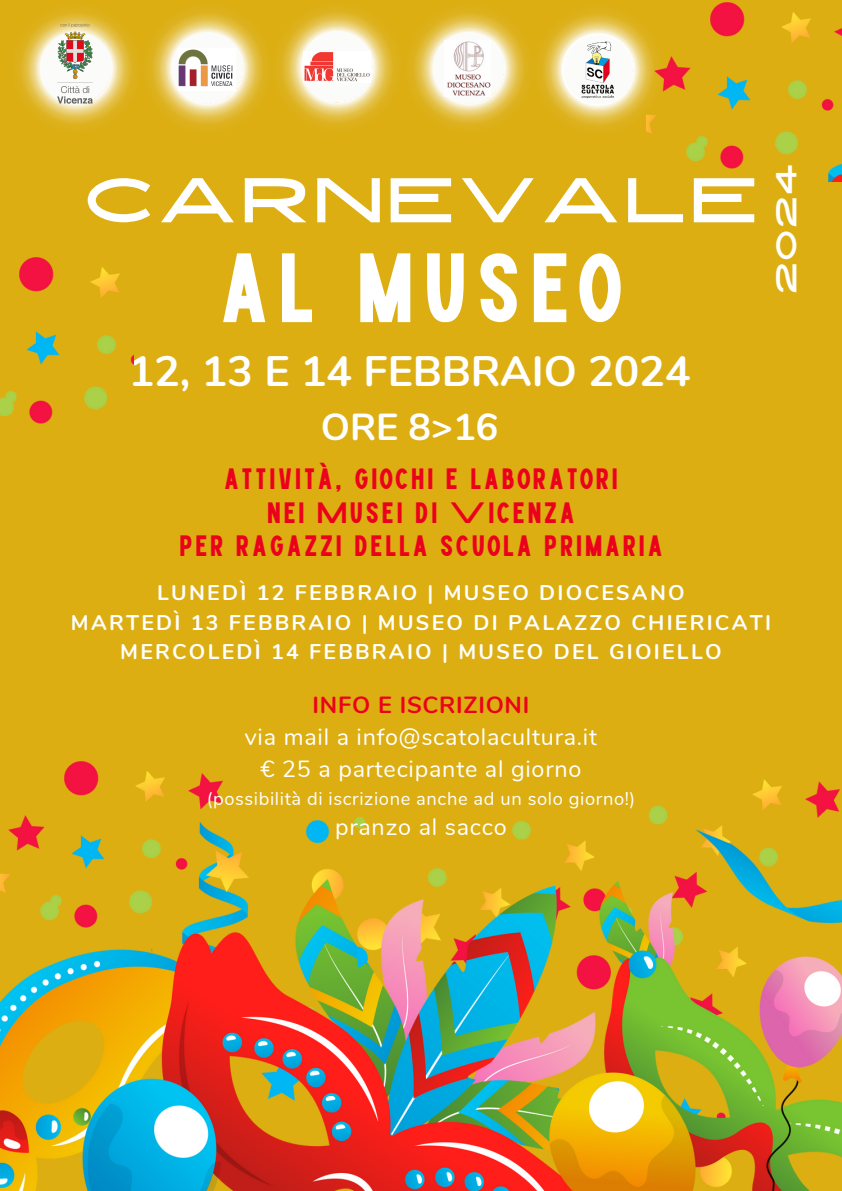
<style>
.page{position:relative;width:842px;height:1191px;background:#fff}
.page>*{position:absolute;margin:0;border:0;box-sizing:border-box;transform-origin:0 0}
.t1{font:98px "High Cruiser";letter-spacing:.05em;color:#fff}
.t2{font:63px "High Cruiser";letter-spacing:.05em;color:#fff}
.t3{font:700 42.5px "Nunito";color:#fff}
.t4{font:700 37.5px "Nunito";color:#fff}
.t5{font:29.4px "High Cruiser";letter-spacing:.05em;color:#eb011b}
.t6{font:29px "High Cruiser";color:#fff}
.t7{font:23.3px "Nunito";letter-spacing:.035em;color:#fff}
.t8{font:700 23.3px "Nunito";letter-spacing:.035em;color:#eb011b}
.t9{font:700 21.2px "Nunito";letter-spacing:.105em;color:#fff}
.t10{font:18.3px "Nunito";letter-spacing:.035em;color:#fff}
</style>
<div class="page">
<div style="left:0;top:0;width:842px;height:1190px;background:#dcae12"></div>
<svg style="left:19px;top:10px;width:627px;height:118px"></svg>
<div style="left:433px;top:32px;width:71px;height:72px;background:#fbfcfa;border-radius:50%"></div>
<img style="left:444px;top:41px;width:47px;height:55px">
<img style="left:0;top:761px;width:842px;height:429px">
<img style="left:304px;top:51px;width:66px;height:31px">
<img style="left:646px;top:2px;width:196px;height:180px">
<img style="left:0;top:257px;width:133px;height:167px">
<img style="left:56px;top:23px;width:40px;height:81px">
<p class="t2" style="left:84px;top:166px;width:676px">CARNEVALE</p>
<p class="t1" style="left:217px;top:235px;width:407px">AL MUSEO</p>
<p class="t3" style="left:129px;top:342px;width:563px">12, 13 E 14 FEBBRAIO 2024</p>
<p class="t4" style="left:321px;top:402px;width:179px">ORE 8&gt;16</p>
<p class="t5" style="left:223px;top:463px;width:397px">ATTIVITÀ, GIOCHI E LABORATORI</p>
<p class="t5" style="left:266px;top:496px;width:310px">NEI MUSEI DI VICENZA</p>
<p class="t5" style="left:179px;top:529px;width:486px">PER RAGAZZI DELLA SCUOLA PRIMARIA</p>
<p class="t6" style="left:771px;top:293px;width:131px;rotate:-90deg">2024</p>
<p class="t9" style="left:157px;top:579px;width:529px">LUNEDÌ 12 FEBBRAIO | MUSEO DIOCESANO</p>
<p class="t9" style="left:71px;top:608px;width:701px">MARTEDÌ 13 FEBBRAIO | MUSEO DI PALAZZO CHIERICATI</p>
<p class="t9" style="left:120px;top:637px;width:603px">MERCOLEDÌ 14 FEBBRAIO | MUSEO DEL GIOIELLO</p>
<p class="t8" style="left:312px;top:689px;width:218px">INFO E ISCRIZIONI</p>
<p class="t7" style="left:245px;top:721px;width:354px">via mail a info@scatolacultura.it</p>
<p class="t7" style="left:261px;top:753px;width:322px">€ 25 a partecipante al giorno</p>
<p class="t10" style="left:207px;top:786px;width:430px">(possibilità di iscrizione anche ad un solo giorno!)</p>
<p class="t7" style="left:335px;top:811px;width:173px">pranzo al sacco</p>
</div>
